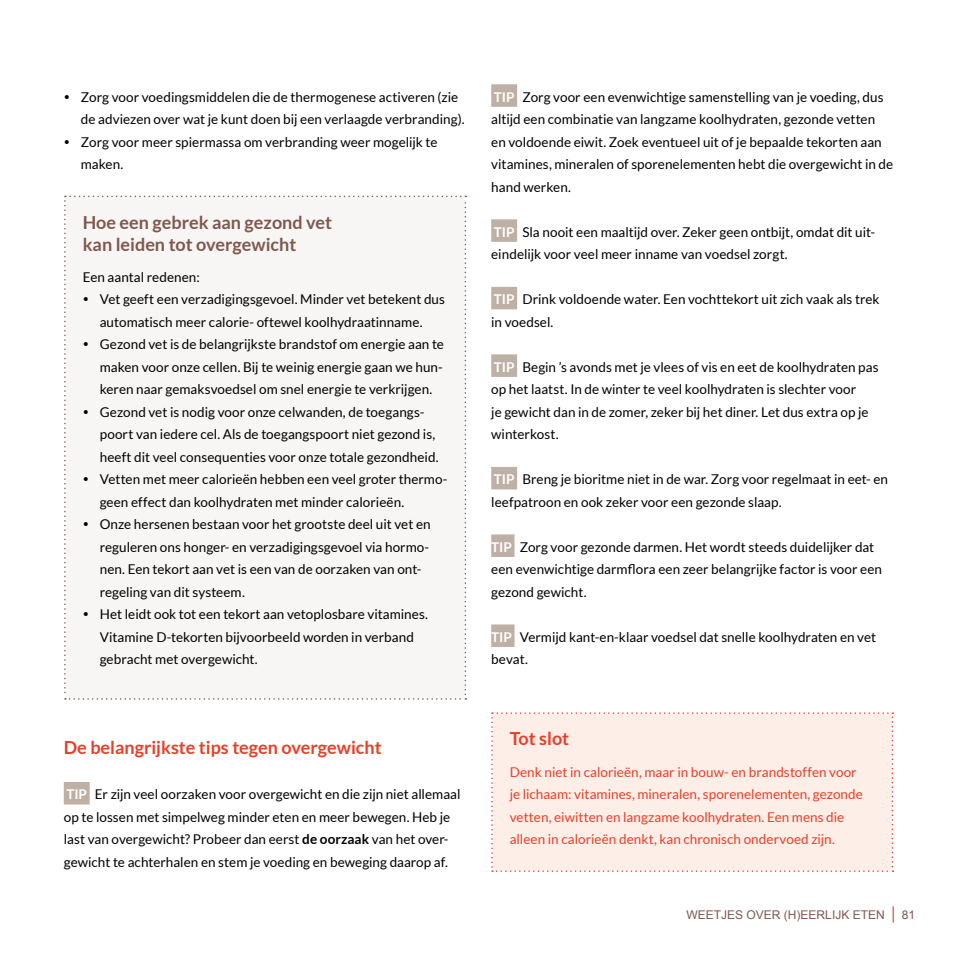
<style>
.page{position:relative;width:957px;height:957px;background:#fff}
.page>*{position:absolute;margin:0;border:0;box-sizing:border-box;transform-origin:0 0}
.t1{font:700 18px/22.5px "Lato";color:#7f574d}
.t2{font:700 18px "Lato";color:#e83f29}
.t3{font:13.5px/22.5px "Lato";color:#000}
.t4{font:13.5px/22.5px "Lato";letter-spacing:.005em;color:#e83f29}
.t5{font:12px "Arial";color:#7f574d}
.s1{font-weight:700;color:#fff}
.s2{font-weight:700}
</style>
<div class="page">
<svg style="left:892px;top:906px;width:1px;height:16px"></svg>
<div style="left:64px;top:782px;width:26px;height:22px;background:#beb0a5"></div>
<div style="left:491px;top:84px;width:26px;height:23px;background:#beb0a5"></div>
<div style="left:491px;top:219px;width:26px;height:23px;background:#beb0a5"></div>
<div style="left:491px;top:287px;width:26px;height:22px;background:#beb0a5"></div>
<div style="left:491px;top:354px;width:26px;height:23px;background:#beb0a5"></div>
<div style="left:491px;top:467px;width:26px;height:22px;background:#beb0a5"></div>
<div style="left:491px;top:534px;width:23px;height:23px;background:#beb0a5"></div>
<div style="left:491px;top:624px;width:23px;height:23px;background:#beb0a5"></div>
<div style="left:491px;top:712px;width:402px;height:160px;background:#fdefe8"></div>
<div style="left:64px;top:196px;width:402px;height:503px;background:#f8f6f5"></div>
<p class="t3" style="left:81px;top:85px;width:385px;text-indent:-17px">• Zorg voor voedingsmiddelen die de thermogenese activeren (zie de adviezen over wat je kunt doen bij een verlaagde verbranding).</p>
<p class="t3" style="left:81px;top:130px;width:358px;text-indent:-17px">• Zorg voor meer spiermassa om verbranding weer mogelijk te maken.</p>
<h1 class="t1" style="left:83px;top:211px;width:251px">Hoe een gebrek aan gezond vet kan leiden tot overgewicht</h1>
<p class="t3" style="left:83px;top:265px;width:119px">Een aantal redenen:</p>
<p class="t3" style="left:83px;top:288px;width:364px;text-align:center">• Vet geeft een verzadigingsgevoel. Minder vet betekent dus automatisch meer calorie- oftewel koolhydraatinname.</p>
<p class="t3" style="left:100px;top:333px;width:346px;text-align:justify;text-indent:-17px">• Gezond vet is de belangrijkste brandstof om energie aan te maken voor onze cellen. Bij te weinig energie gaan we hun&shy;keren naar gemaksvoedsel om snel energie te verkrijgen.</p>
<p class="t3" style="left:100px;top:400px;width:340px;text-indent:-17px">• Gezond vet is nodig voor onze celwanden, de toegangs&shy;poort van iedere cel. Als de toegangspoort niet gezond is, heeft dit veel consequenties voor onze totale gezondheid.</p>
<p class="t3" style="left:100px;top:468px;width:349px;text-indent:-17px">• Vetten met meer calorieën hebben een veel groter thermo&shy;geen effect dan koolhydraten met minder calorieën.</p>
<p class="t3" style="left:100px;top:513px;width:332px;text-indent:-17px">• Onze hersenen bestaan voor het grootste deel uit vet en reguleren ons honger- en verzadigingsgevoel via hormo&shy;nen. Een tekort aan vet is een van de oorzaken van ont&shy;regeling van dit systeem.</p>
<p class="t3" style="left:100px;top:603px;width:330px;text-indent:-17px">• Het leidt ook tot een tekort aan vetoplosbare vitamines.<br>Vitamine D-tekorten bijvoorbeeld worden in verband gebracht met overgewicht.</p>
<h1 class="t2" style="left:64px;top:737px;width:319px">De belangrijkste tips tegen overgewicht</h1>
<p class="t3" style="left:64px;top:783px;width:398px"><span class="s1">TIP</span> Er zijn veel oorzaken voor overgewicht en die zijn niet allemaal op te lossen met simpelweg minder eten en meer bewegen. Heb je last van overgewicht? Probeer dan eerst <span class="s2">de oorzaak</span> van het over&shy;gewicht te achterhalen en stem je voeding en beweging daarop af.</p>
<p class="t3" style="left:491px;top:85px;width:403px"><span class="s1">TIP</span> Zorg voor een evenwichtige samenstelling van je voeding, dus altijd een combinatie van langzame koolhydraten, gezonde vetten en voldoende eiwit. Zoek eventueel uit of je bepaalde tekorten aan vitamines, mineralen of sporenelementen hebt die overgewicht in de hand werken.</p>
<p class="t3" style="left:491px;top:220px;width:385px"><span class="s1">TIP</span> Sla nooit een maaltijd over. Zeker geen ontbijt, omdat dit uit&shy;eindelijk voor veel meer inname van voedsel zorgt.</p>
<p class="t3" style="left:491px;top:288px;width:390px"><span class="s1">TIP</span> Drink voldoende water. Een vochttekort uit zich vaak als trek in voedsel.</p>
<p class="t3" style="left:491px;top:355px;width:389px"><span class="s1">TIP</span> Begin ’s avonds met je vlees of vis en eet de koolhydraten pas op het laatst. In de winter te veel koolhydraten is slechter voor<br>je gewicht dan in de zomer, zeker bij het diner. Let dus extra op je winterkost.</p>
<p class="t3" style="left:491px;top:468px;width:398px"><span class="s1">TIP</span> Breng je bioritme niet in de war. Zorg voor regelmaat in eet- en leefpatroon en ook zeker voor een gezonde slaap.</p>
<p class="t3" style="left:491px;top:535px;width:392px"><span class="s1">TIP</span> Zorg voor gezonde darmen. Het wordt steeds duidelijker dat een evenwichtige darmflora een zeer belangrijke factor is voor een gezond gewicht.</p>
<p class="t3" style="left:491px;top:625px;width:386px"><span class="s1">TIP</span> Vermijd kant-en-klaar voedsel dat snelle koolhydraten en vet bevat.</p>
<h1 class="t2" style="left:510px;top:728px;width:61px">Tot slot</h1>
<p class="t4" style="left:510px;top:760px;width:355px">Denk niet in calorieën, maar in bouw- en brandstoffen voor je lichaam: vitamines, mineralen, sporenelementen, gezonde vetten, eiwitten en langzame koolhydraten. Een mens die alleen in calorieën denkt, kan chronisch ondervoed zijn.</p>
<p class="t5" style="left:686px;top:907px;width:200px">WEETJES OVER (H)EERLIJK ETEN</p>
<p class="t5" style="left:901px;top:907px;width:15px">81</p>
</div>
